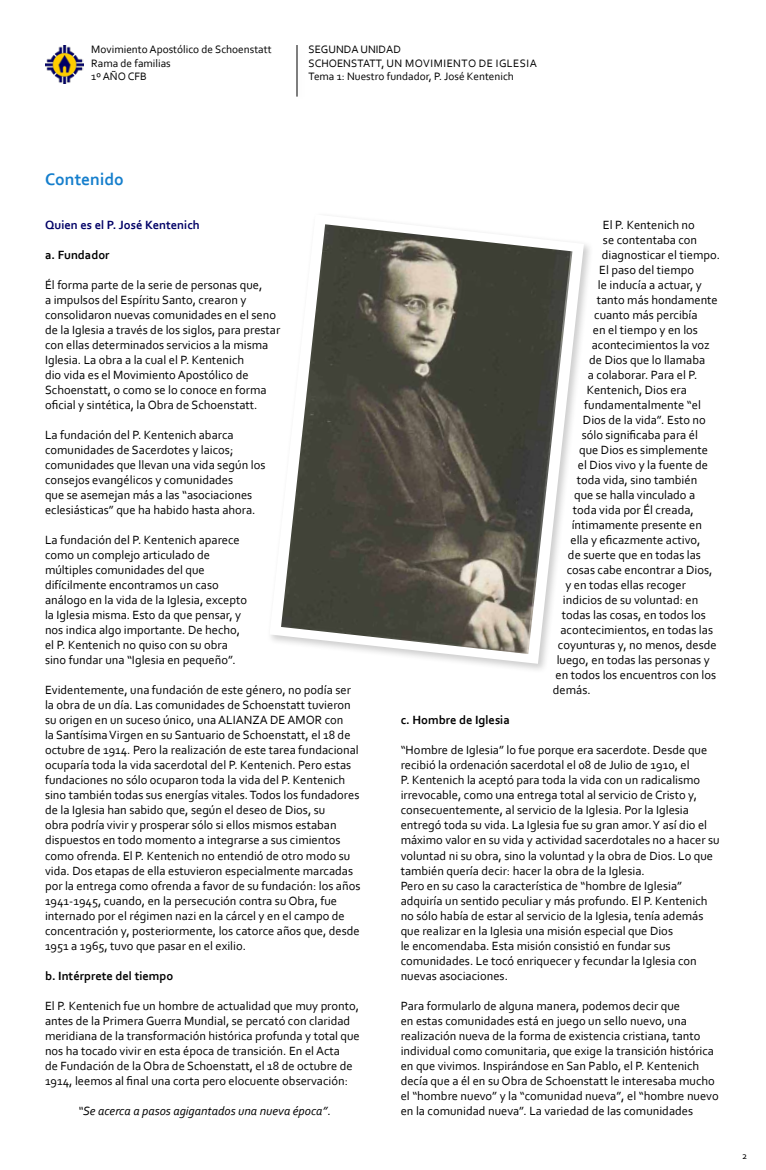
<style>
.page{position:relative;width:766px;height:1170px;background:#fff}
.page>*{position:absolute;margin:0;border:0;box-sizing:border-box;transform-origin:0 0}
.t1{font:700 17.5px "Corbel";color:#147ecc}
.t2{font:12.5px/15px "Corbel";color:#000}
.t3{font:700 12.5px "Corbel";color:#000}
.t4{font:italic 12.5px "Corbel";color:#000}
.t5{font:700 12.5px "Corbel";color:#010066}
.t6{font:11.25px/13.5px "Corbel";color:#000}
.t7{font:10px "Corbel";color:#000}
.s1{font-style:normal}
</style>
<div class="page">
<svg style="left:271px;top:251px;width:312px;height:412px"></svg>
<img style="left:281px;top:224px;width:291px;height:430px">
<img style="left:45px;top:45px;width:38px;height:38px">
<div style="left:293px;top:43px;width:14px;height:62px;background:#000;opacity:.2"></div>
<hr style="left:297px;top:45px;width:1px;height:52px;background:#000">
<p class="t6" style="left:91px;top:43px;width:182px">Movimiento Apostólico de Schoenstatt<br>Rama de familias<br>1º AÑO CFB</p>
<p class="t6" style="left:308px;top:43px;width:130px">SEGUNDA UNIDAD<br>SCHOENSTATT, un movimiento</p>
<p class="t6" style="left:308px;top:56px;width:212px;text-indent:170px">de iglesia<br>Tema 1: Nuestro fundador, P. José Kentenich</p>
<h1 class="t1" style="left:45px;top:168px;width:80px">Contenido</h1>
<p class="t5" style="left:45px;top:217px;width:156px">Quien es el P. José Kentenich</p>
<p class="t3" style="left:45px;top:247px;width:66px">a. Fundador</p>
<p class="t2" style="left:45px;top:277px;width:237px">Él forma parte de la serie de personas que,<br>a impulsos del Espíritu Santo, crearon y consolidaron nuevas comunidades en el seno de la Iglesia a través de los siglos, para prestar con ellas determinados servicios a la misma Iglesia. La obra a la cual el P. Kentenich<br>dio vida es el Movimiento Apostólico de Schoenstatt, o como se lo conoce en forma oficial y sintética, la Obra de Schoenstatt.</p>
<p class="t2" style="left:45px;top:427px;width:222px">La fundación del P. Kentenich abarca comunidades de Sacerdotes y laicos; comunidades que llevan una vida según los consejos evangélicos y comunidades<br>que se asemejan más a las “asociaciones eclesiásticas” que ha habido hasta ahora.</p>
<p class="t2" style="left:45px;top:532px;width:203px">La fundación del P. Kentenich aparece como un complejo articulado de múltiples comunidades del que difícilmente encontramos un caso análogo en la vida de la Iglesia, excepto la Iglesia misma. Esto da que pensar, y nos indica algo importante. De hecho, el P. Kentenich no quiso con su obra sino fundar una “Iglesia en pequeño”.</p>
<p class="t2" style="left:45px;top:682px;width:317px">Evidentemente, una fundación de este género, no podía ser la obra de un día. Las comunidades de Schoenstatt tuvieron su origen en un suceso único, una ALIANZA DE AMOR con<br>la Santísima Virgen en su Santuario de Schoenstatt, el 18 de octubre de 1914. Pero la realización de este tarea fundacional ocuparía toda la vida sacerdotal del P. Kentenich. Pero estas fundaciones no sólo ocuparon toda la vida del P. Kentenich sino también todas sus energías vitales. Todos los fundadores de la Iglesia han sabido que, según el deseo de Dios, su<br>obra podría vivir y prosperar sólo si ellos mismos estaban dispuestos en todo momento a integrarse a sus cimientos como ofrenda. El P. Kentenich no entendió de otro modo su vida. Dos etapas de ella estuvieron especialmente marcadas por la entrega como ofrenda a favor de su fundación: los años 1941-1945, cuando, en la persecución contra su Obra, fue internado por el régimen nazi en la cárcel y en el campo de concentración y, posteriormente, los catorce años que, desde 1951 a 1965, tuvo que pasar en el exilio.</p>
<p class="t3" style="left:45px;top:967px;width:130px">b. Intérprete del tiempo</p>
<p class="t2" style="left:45px;top:997px;width:316px">El P. Kentenich fue un hombre de actualidad que muy pronto, antes de la Primera Guerra Mundial, se percató con claridad meridiana de la transformación histórica profunda y total que nos ha tocado vivir en esta época de transición. En el Acta<br>de Fundación de la Obra de Schoenstatt, el 18 de octubre de 1914, leemos al final una corta pero elocuente observación:</p>
<p class="t4" style="left:78px;top:1102px;width:254px">“Se acerca a pasos agigantados una nueva época”<span class="s1">.</span></p>
<p class="t2" style="left:602px;top:217px;width:93px">El P. Kentenich no</p>
<p class="t2" style="left:602px;top:232px;width:96px">se contentaba con</p>
<p class="t2" style="left:601px;top:247px;width:120px">diagnosticar el tiempo.</p>
<p class="t2" style="left:599px;top:262px;width:96px">El paso del tiempo</p>
<p class="t2" style="left:597px;top:277px;width:105px">le inducía a actuar, y</p>
<p class="t2" style="left:596px;top:292px;width:123px">tanto más hondamente</p>
<p class="t2" style="left:594px;top:307px;width:105px">cuanto más percibía</p>
<p class="t2" style="left:592px;top:322px;width:106px">en el tiempo y en los</p>
<p class="t2" style="left:591px;top:337px;width:119px">acontecimientos la voz</p>
<p class="t2" style="left:589px;top:352px;width:117px">de Dios que lo llamaba</p>
<p class="t2" style="left:587px;top:367px;width:111px">a colaborar. Para el P.</p>
<p class="t2" style="left:586px;top:382px;width:102px">Kentenich, Dios era</p>
<p class="t2" style="left:584px;top:397px;width:118px">fundamentalmente “el</p>
<p class="t2" style="left:582px;top:412px;width:124px">Dios de la vida”. Esto no</p>
<p class="t2" style="left:581px;top:427px;width:118px">sólo significaba para él</p>
<p class="t2" style="left:579px;top:442px;width:130px">que Dios es simplemente</p>
<p class="t2" style="left:577px;top:457px;width:131px">el Dios vivo y la fuente de</p>
<p class="t2" style="left:576px;top:472px;width:122px">toda vida, sino también</p>
<p class="t2" style="left:574px;top:487px;width:122px">que se halla vinculado a</p>
<p class="t2" style="left:572px;top:502px;width:122px">toda vida por Él creada,</p>
<p class="t2" style="left:571px;top:517px;width:132px">íntimamente presente en</p>
<p class="t2" style="left:570px;top:532px;width:132px">ella y eficazmente activo,</p>
<p class="t2" style="left:567px;top:547px;width:134px">de suerte que en todas las</p>
<p class="t2" style="left:566px;top:562px;width:147px">cosas cabe encontrar a Dios,</p>
<p class="t2" style="left:565px;top:577px;width:122px">y en todas ellas recoger</p>
<p class="t2" style="left:562px;top:592px;width:137px">indicios de su voluntad: en</p>
<p class="t2" style="left:561px;top:607px;width:145px">todas las cosas, en todos los</p>
<p class="t2" style="left:560px;top:622px;width:154px">acontecimientos, en todas las</p>
<p class="t2" style="left:557px;top:637px;width:160px">coyunturas y, no menos, desde</p>
<p class="t2" style="left:556px;top:652px;width:154px">luego, en todas las personas y</p>
<p class="t2" style="left:555px;top:667px;width:162px">en todos los encuentros con los</p>
<p class="t2" style="left:552px;top:682px;width:39px">demás.</p>
<p class="t3" style="left:400px;top:712px;width:111px">c. Hombre de Iglesia</p>
<p class="t2" style="left:400px;top:742px;width:320px">“Hombre de Iglesia” lo fue porque era sacerdote. Desde que recibió la ordenación sacerdotal el 08 de Julio de 1910, el<br>P. Kentenich la aceptó para toda la vida con un radicalismo irrevocable, como una entrega total al servicio de Cristo y, consecuentemente, al servicio de la Iglesia. Por la Iglesia entregó toda su vida. La Iglesia fue su gran amor. Y así dio el máximo valor en su vida y actividad sacerdotales no a hacer su voluntad ni su obra, sino la voluntad y la obra de Dios. Lo que también quería decir: hacer la obra de la Iglesia.<br>Pero en su caso la característica de “hombre de Iglesia” adquiría un sentido peculiar y más profundo. El P. Kentenich no sólo había de estar al servicio de la Iglesia, tenía además que realizar en la Iglesia una misión especial que Dios<br>le encomendaba. Esta misión consistió en fundar sus comunidades. Le tocó enriquecer y fecundar la Iglesia con nuevas asociaciones.</p>
<p class="t2" style="left:400px;top:997px;width:319px">Para formularlo de alguna manera, podemos decir que<br>en estas comunidades está en juego un sello nuevo, una realización nueva de la forma de existencia cristiana, tanto individual como comunitaria, que exige la transición histórica en que vivimos. Inspirándose en San Pablo, el P. Kentenich decía que a él en su Obra de Schoenstatt le interesaba mucho el “hombre nuevo” y la “comunidad nueva”, el “hombre nuevo en la comunidad nueva”. La variedad de las comunidades</p>
<p class="t7" style="left:741px;top:1149px;width:7px">2</p>
</div>
